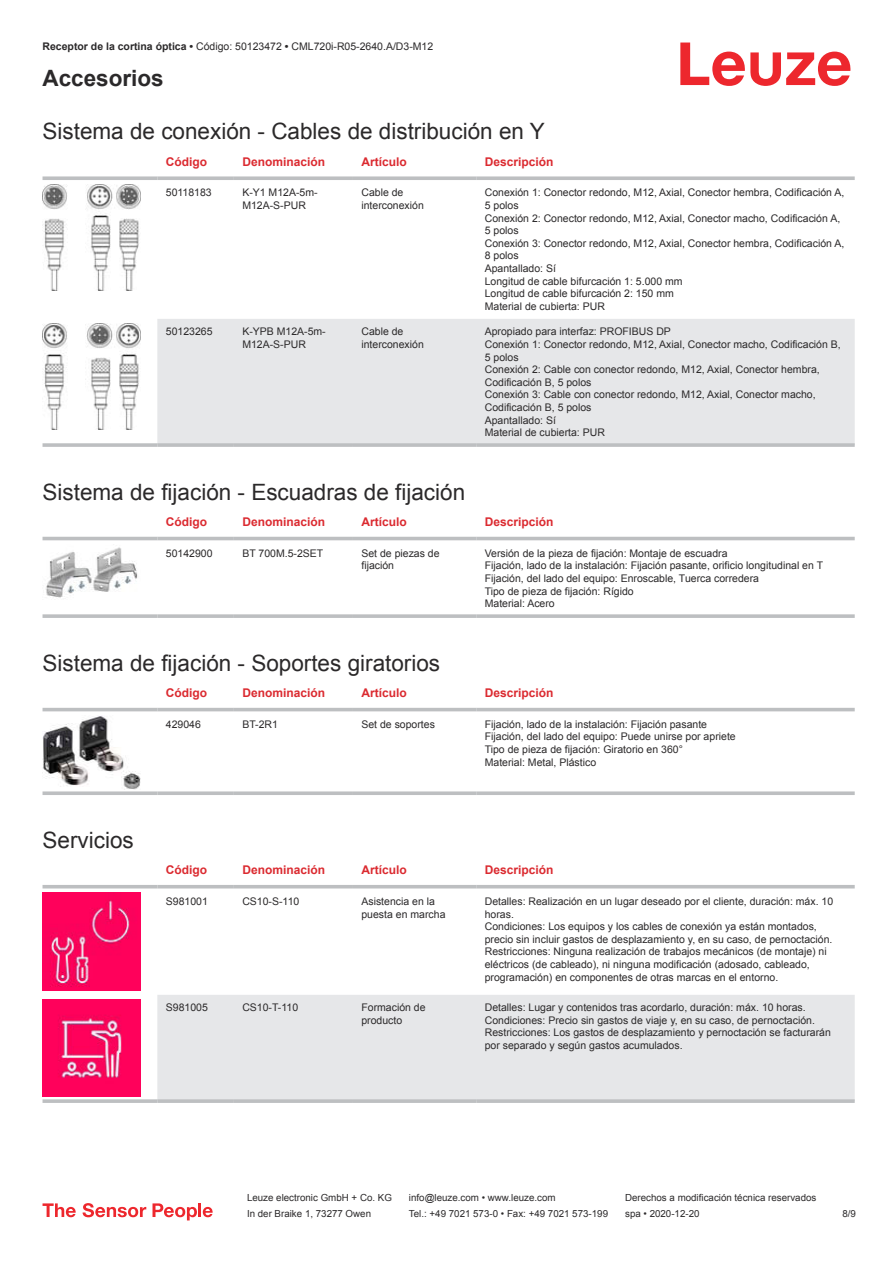
<style>
.page{position:relative;width:893px;height:1263px;background:#fff}
.page>*{position:absolute;margin:0;border:0;box-sizing:border-box;transform-origin:0 0}
.t1{font:22.5px "Arial";color:#2b292a}
.t2{font:700 22.5px "Arial";color:#2b292a}
.t3{font:700 12px "Arial";color:#db2a30}
.t4{font:10.5px/12.6px "Arial";color:#2b292a}
.t5{font:9.75px "Arial";color:#2b292a}
.s1{font-weight:700}
</style>
<div class="page">
<svg style="left:680px;top:43px;width:170px;height:43px"></svg>
<div style="left:157px;top:319px;width:698px;height:124px;background:#e6e7e9"></div>
<svg style="left:43px;top:176px;width:114px;height:4px"></svg>
<svg style="left:157px;top:176px;width:77px;height:4px"></svg>
<svg style="left:234px;top:176px;width:119px;height:4px"></svg>
<svg style="left:353px;top:176px;width:123px;height:4px"></svg>
<svg style="left:476px;top:176px;width:379px;height:4px;background:#c4c6c8"></svg>
<svg style="left:43px;top:443px;width:114px;height:4px"></svg>
<hr style="left:157px;top:443px;width:77px;height:4px;background:#c6c7c9">
<hr style="left:234px;top:443px;width:119px;height:4px;background:#bdbfc1">
<hr style="left:353px;top:443px;width:123px;height:4px;background:#bdbfc1">
<hr style="left:476px;top:443px;width:379px;height:4px;background:#c6c7c9">
<img style="left:43px;top:184px;width:97px;height:107px">
<img style="left:43px;top:323px;width:97px;height:106px">
<div style="left:43px;top:536px;width:812px;height:5px;background:#eeefef"></div>
<hr style="left:43px;top:537px;width:114px;height:3px;background:#bdbfc1">
<hr style="left:157px;top:537px;width:77px;height:3px;background:#bdbfc1">
<hr style="left:234px;top:537px;width:119px;height:3px;background:#bdbfc1">
<hr style="left:353px;top:537px;width:123px;height:3px;background:#bdbfc1">
<hr style="left:476px;top:537px;width:379px;height:3px;background:#bdbfc1">
<svg style="left:43px;top:614px;width:114px;height:4px"></svg>
<svg style="left:157px;top:614px;width:77px;height:4px"></svg>
<svg style="left:234px;top:614px;width:119px;height:4px"></svg>
<svg style="left:353px;top:614px;width:123px;height:4px"></svg>
<svg style="left:476px;top:614px;width:379px;height:4px;background:#c3c5c7"></svg>
<img style="left:46px;top:547px;width:92px;height:51px">
<svg style="left:43px;top:707px;width:812px;height:83px"></svg>
<hr style="left:43px;top:708px;width:114px;height:3px;background:#bdbfc1">
<hr style="left:157px;top:708px;width:77px;height:3px;background:#bdbfc1">
<hr style="left:234px;top:708px;width:119px;height:3px;background:#bdbfc1">
<hr style="left:353px;top:708px;width:123px;height:3px;background:#bdbfc1">
<hr style="left:476px;top:708px;width:379px;height:3px;background:#bdbfc1">
<svg style="left:43px;top:791px;width:114px;height:4px"></svg>
<svg style="left:157px;top:791px;width:77px;height:4px"></svg>
<svg style="left:234px;top:791px;width:119px;height:4px"></svg>
<svg style="left:353px;top:791px;width:123px;height:4px"></svg>
<svg style="left:476px;top:791px;width:379px;height:4px;background:#c4c6c8"></svg>
<img style="left:43px;top:716px;width:97px;height:73px">
<svg style="left:43px;top:888px;width:812px;height:209px"></svg>
<div style="left:157px;top:995px;width:698px;height:104px;background:#e6e7e9"></div>
<hr style="left:43px;top:885px;width:114px;height:3px;background:#bdbfc1">
<hr style="left:157px;top:885px;width:77px;height:3px;background:#bdbfc1">
<hr style="left:234px;top:885px;width:119px;height:3px;background:#bdbfc1">
<hr style="left:353px;top:885px;width:123px;height:3px;background:#bdbfc1">
<hr style="left:476px;top:885px;width:379px;height:3px;background:#bdbfc1">
<svg style="left:43px;top:1099px;width:114px;height:4px"></svg>
<hr style="left:157px;top:1099px;width:77px;height:4px;background:#bdbfc1">
<hr style="left:234px;top:1099px;width:119px;height:4px;background:#bdbfc1">
<hr style="left:353px;top:1099px;width:123px;height:4px;background:#bdbfc1">
<hr style="left:476px;top:1099px;width:379px;height:4px;background:#bdbfc1">
<img style="left:43px;top:893px;width:97px;height:97px">
<img style="left:43px;top:999px;width:97px;height:98px">
<svg style="left:43px;top:1203px;width:33px;height:14px"></svg>
<svg style="left:83px;top:1203px;width:63px;height:14px"></svg>
<svg style="left:153px;top:1203px;width:44px;height:17px"></svg>
<hr style="left:198px;top:1203px;width:3px;height:14px;background:#ed272d">
<svg style="left:203px;top:1207px;width:10px;height:10px"></svg>
<p class="t4" style="left:43px;top:41px;width:392px"><span class="s1">Receptor de la cortina óptica •</span> Código: 50123472 <span class="s1">•</span> CML720i-R05-2640.A/D3-M12</p>
<h1 class="t2" style="left:43px;top:70px;width:123px">Accesorios</h1>
<h1 class="t1" style="left:43px;top:123px;width:504px">Sistema de conexión - Cables de distribución en Y</h1>
<p class="t3" style="left:166px;top:157px;width:43px">Código</p>
<p class="t3" style="left:242px;top:157px;width:84px">Denominación</p>
<p class="t3" style="left:361px;top:157px;width:47px">Artículo</p>
<p class="t3" style="left:485px;top:157px;width:70px">Descripción</p>
<p class="t4" style="left:166px;top:187px;width:47px">50118183</p>
<p class="t4" style="left:242px;top:187px;width:77px">K-Y1 M12A-5m-<br>M12A-S-PUR</p>
<p class="t4" style="left:361px;top:187px;width:64px">Cable de interconexión</p>
<p class="t4" style="left:485px;top:187px;width:361px">Conexión 1: Conector redondo, M12, Axial, Conector hembra, Codificación A, 5 polos<br>Conexión 2: Conector redondo, M12, Axial, Conector macho, Codificación A, 5 polos<br>Conexión 3: Conector redondo, M12, Axial, Conector hembra, Codificación A, 8 polos<br>Apantallado: Sí<br>Longitud de cable bifurcación 1: 5.000 mm<br>Longitud de cable bifurcación 2: 150 mm<br>Material de cubierta: PUR</p>
<p class="t4" style="left:166px;top:326px;width:48px">50123265</p>
<p class="t4" style="left:242px;top:326px;width:85px">K-YPB M12A-5m-<br>M12A-S-PUR</p>
<p class="t4" style="left:361px;top:326px;width:64px">Cable de interconexión</p>
<p class="t4" style="left:485px;top:326px;width:358px">Apropiado para interfaz: PROFIBUS DP<br>Conexión 1: Conector redondo, M12, Axial, Conector macho, Codificación B, 5 polos<br>Conexión 2: Cable con conector redondo, M12, Axial, Conector hembra, Codificación B, 5 polos<br>Conexión 3: Cable con conector redondo, M12, Axial, Conector macho, Codificación B, 5 polos<br>Apantallado: Sí<br>Material de cubierta: PUR</p>
<h1 class="t1" style="left:43px;top:483px;width:424px">Sistema de fijación - Escuadras de fijación</h1>
<p class="t3" style="left:166px;top:517px;width:43px">Código</p>
<p class="t3" style="left:242px;top:517px;width:84px">Denominación</p>
<p class="t3" style="left:361px;top:517px;width:47px">Artículo</p>
<p class="t3" style="left:485px;top:517px;width:70px">Descripción</p>
<p class="t4" style="left:166px;top:548px;width:48px">50142900</p>
<p class="t4" style="left:242px;top:548px;width:82px">BT 700M.5-2SET</p>
<p class="t4" style="left:361px;top:548px;width:80px">Set de piezas de fijación</p>
<p class="t4" style="left:485px;top:548px;width:340px">Versión de la pieza de fijación: Montaje de escuadra<br>Fijación, lado de la instalación: Fijación pasante, orificio longitudinal en T Fijación, del lado del equipo: Enroscable, Tuerca corredera<br>Tipo de pieza de fijación: Rígido<br>Material: Acero</p>
<h1 class="t1" style="left:43px;top:654px;width:399px">Sistema de fijación - Soportes giratorios</h1>
<p class="t3" style="left:166px;top:688px;width:43px">Código</p>
<p class="t3" style="left:242px;top:688px;width:84px">Denominación</p>
<p class="t3" style="left:361px;top:688px;width:47px">Artículo</p>
<p class="t3" style="left:485px;top:688px;width:70px">Descripción</p>
<p class="t4" style="left:166px;top:719px;width:37px">429046</p>
<p class="t4" style="left:242px;top:719px;width:37px">BT-2R1</p>
<p class="t4" style="left:361px;top:719px;width:75px">Set de soportes</p>
<p class="t4" style="left:485px;top:719px;width:252px">Fijación, lado de la instalación: Fijación pasante Fijación, del lado del equipo: Puede unirse por apriete Tipo de pieza de fijación: Giratorio en 360°<br>Material: Metal, Plástico</p>
<h1 class="t1" style="left:43px;top:831px;width:93px">Servicios</h1>
<p class="t3" style="left:166px;top:865px;width:43px">Código</p>
<p class="t3" style="left:242px;top:865px;width:84px">Denominación</p>
<p class="t3" style="left:361px;top:865px;width:47px">Artículo</p>
<p class="t3" style="left:485px;top:865px;width:70px">Descripción</p>
<p class="t4" style="left:166px;top:896px;width:44px">S981001</p>
<p class="t4" style="left:242px;top:896px;width:58px">CS10-S-110</p>
<p class="t4" style="left:361px;top:896px;width:86px">Asistencia en la puesta en marcha</p>
<p class="t4" style="left:485px;top:896px;width:350px">Detalles: Realización en un lugar deseado por el cliente, duración: máx. 10 horas.<br>Condiciones: Los equipos y los cables de conexión ya están montados, precio sin incluir gastos de desplazamiento y, en su caso, de pernoctación.<br>Restricciones: Ninguna realización de trabajos mecánicos (de montaje) ni eléctricos (de cableado), ni ninguna modificación (adosado, cableado, programación) en componentes de otras marcas en el entorno.</p>
<p class="t4" style="left:166px;top:1002px;width:44px">S981005</p>
<p class="t4" style="left:242px;top:1002px;width:57px">CS10-T-110</p>
<p class="t4" style="left:361px;top:1002px;width:66px">Formación de producto</p>
<p class="t4" style="left:485px;top:1002px;width:348px">Detalles: Lugar y contenidos tras acordarlo, duración: máx. 10 horas.<br>Condiciones: Precio sin gastos de viaje y, en su caso, de pernoctación.<br>Restricciones: Los gastos de desplazamiento y pernoctación se facturarán por separado y según gastos acumulados.</p>
<p class="t5" style="left:247px;top:1194px;width:146px">Leuze electronic GmbH + Co. KG</p>
<p class="t5" style="left:409px;top:1194px;width:148px">info@leuze.com • www.leuze.com</p>
<p class="t5" style="left:625px;top:1194px;width:193px">Derechos a modificación técnica reservados</p>
<p class="t5" style="left:247px;top:1210px;width:126px">In der Braike 1, 73277 Owen</p>
<p class="t5" style="left:409px;top:1210px;width:201px">Tel.: +49 7021 573-0 • Fax: +49 7021 573-199</p>
<p class="t5" style="left:625px;top:1210px;width:76px">spa • 2020-12-20</p>
<p class="t5" style="left:842px;top:1210px;width:15px">8 /9</p>
</div>
